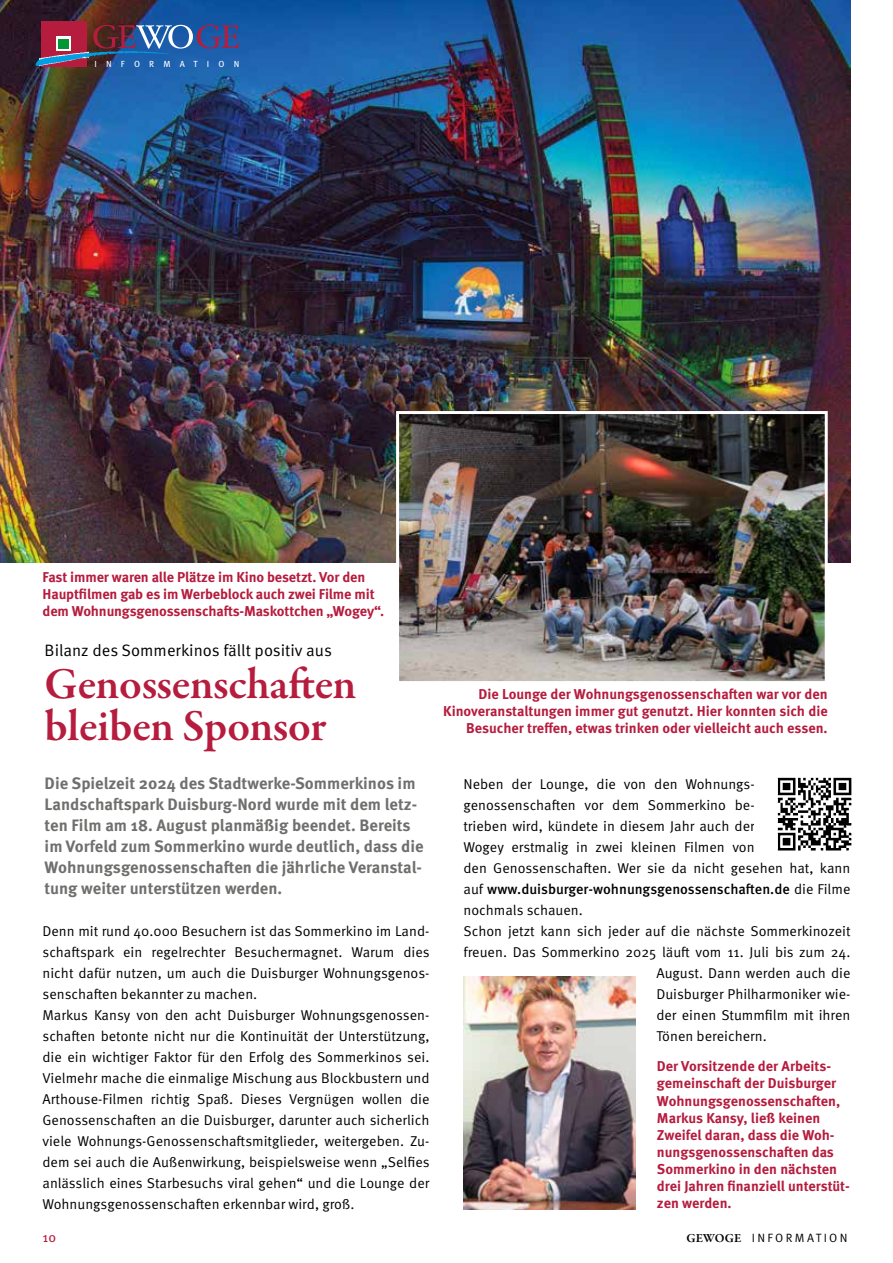
<style>
.page{position:relative;width:893px;height:1263px;background:#fff}
.page>*{position:absolute;margin:0;border:0;box-sizing:border-box;transform-origin:0 0}
.t1{font:600 45px/42px "Garamond Premr Pro";letter-spacing:-.01em;color:#b61c3e}
.t2{font:700 16.5px/21px "Meta Pro";color:#6f6f6e}
.t3{font:16.5px "Meta Pro Norm";color:#000}
.t4{font:14.25px/21px "Meta Pro Norm";color:#000}
.t5{font:700 14.25px/17.1px "Meta Pro";letter-spacing:-.005em;color:#b61c3e}
.t6{font:500 14.25px "Meta Pro";color:#000}
.t7{font:13.5px "Meta Pro";color:#b61c3e}
.t8{font:12px "Meta Pro Norm";letter-spacing:.2em;color:#000}
.t9{font:8.85px "Meta Pro";letter-spacing:1.04em;color:#fff}
.s1{font-family:"Meta Pro Norm";font-weight:400}
.s2{font-family:"Garamond Premr Pro";font-weight:600;font-size:12.45px}
</style>
<div class="page">
<img style="left:0;top:0;width:850px;height:563px">
<div style="left:41px;top:21px;width:46px;height:46px;background:#b61c3e"></div>
<svg style="left:56px;top:37px;width:15px;height:12px"></svg>
<div style="left:59px;top:39px;width:10px;height:10px;background:#009635"></div>
<img style="left:34px;top:49px;width:139px;height:18px">
<svg style="left:93px;top:25px;width:146px;height:24px;background:#555988"></svg>
<img style="left:463px;top:977px;width:172px;height:233px">
<img style="left:400px;top:415px;width:424px;height:265px">
<div style="left:396px;top:411px;width:432px;height:273px;border:3px solid #fff"></div>
<img style="left:777px;top:777px;width:75px;height:74px">
<p class="t9" style="left:94px;top:57px;width:146px">INFORMATION</p>
<p class="t5" style="left:43px;top:567px;width:343px">Fast immer waren alle Plätze im Kino besetzt. Vor den<br>Hauptfilmen gab es im Werbeblock auch zwei Filme mit dem Wohnungsgenossenschafts-Maskottchen „Wogey“.</p>
<p class="t3" style="left:45px;top:638px;width:289px">Bilanz des Sommerkinos fällt positiv aus</p>
<h1 class="t1" style="left:45px;top:664px;width:313px">Genossenschaften bleiben Sponsor</h1>
<p class="t2" style="left:45px;top:772px;width:380px">Die Spielzeit 2024 des Stadtwerke-Sommerkinos im Landschaftspark Duisburg-Nord wurde mit dem letz&shy;ten Film am 18. August planmäßig beendet. Bereits im Vorfeld zum Sommerkino wurde deutlich, dass die Wohnungsgenossenschaften die jährliche Veranstal&shy;tung weiter unterstützen werden.</p>
<p class="t4" style="left:43px;top:920px;width:389px">Denn mit rund 40.000 Besuchern ist das Sommerkino im Land&shy;schaftspark ein regelrechter Besuchermagnet. Warum dies nicht dafür nutzen, um auch die Duisburger Wohnungsgenos&shy;senschaften bekannter zu machen.<br>Markus Kansy von den acht Duisburger Wohnungsgenossen&shy;schaften betonte nicht nur die Kontinuität der Unterstützung, die ein wichtiger Faktor für den Erfolg des Sommerkinos sei.<br>Vielmehr mache die einmalige Mischung aus Blockbustern und Arthouse-Filmen richtig Spaß. Dieses Vergnügen wollen die Genossenschaften an die Duisburger, darunter auch sicherlich viele Wohnungs-Genossenschaftsmitglieder, weitergeben. Zu&shy;dem sei auch die Außenwirkung, beispielsweise wenn „Selfies anlässlich eines Starbesuchs viral gehen“ und die Lounge der Wohnungsgenossenschaften erkennbar wird, groß.</p>
<p class="t7" style="left:43px;top:1226px;width:15px">10</p>
<p class="t5" style="left:443px;top:685px;width:386px;text-align:right">Die Lounge der Wohnungsgenossenschaften war vor den<br>Kinoveranstaltungen immer gut genutzt. Hier konnten sich die<br>Besucher treffen, etwas trinken oder vielleicht auch essen.</p>
<p class="t4" style="left:463px;top:773px;width:388px">Neben der Lounge, die von den Wohnungs&shy;genossenschaften vor dem Sommerkino be-<br>trieben wird, kündete in diesem Jahr auch der<br>Wogey erstmalig in zwei kleinen Filmen von<br>den Genossenschaften. Wer sie da nicht gesehen hat, kann</p>
<p class="t6" style="left:463px;top:878px;width:388px"><span class="s1">auf</span> www.duisburger-wohnungsgenossenschaften.de <span class="s1">die Filme</span></p>
<p class="t4" style="left:463px;top:899px;width:121px">nochmals schauen.</p>
<p class="t4" style="left:463px;top:920px;width:389px">Schon jetzt kann sich jeder auf die nächste Sommerkinozeit</p>
<p class="t4" style="left:463px;top:941px;width:388px">freuen. Das Sommerkino 2025 läuft vom 11. Juli bis zum 24.</p>
<p class="t4" style="left:656px;top:962px;width:196px">August. Dann werden auch die</p>
<p class="t4" style="left:656px;top:983px;width:196px">Duisburger Philharmoniker wie-</p>
<p class="t4" style="left:656px;top:1004px;width:196px">der einen Stummfilm mit ihren</p>
<p class="t4" style="left:656px;top:1025px;width:112px">Tönen bereichern.</p>
<p class="t5" style="left:657px;top:1057px;width:194px">Der Vorsitzende der Arbeits&shy;gemeinschaft der Duisburger<br>Wohnungsgenossenschaften,<br>Markus Kansy, ließ keinen<br>Zweifel daran, dass die Woh&shy;nungsgenossenschaften das<br>Sommerkino in den nächsten drei Jahren finanziell unterstüt&shy;zen werden.</p>
<p class="t8" style="left:686px;top:1228px;width:163px"><span class="s2">GEWOGE</span> INFORMATION</p>
</div>
